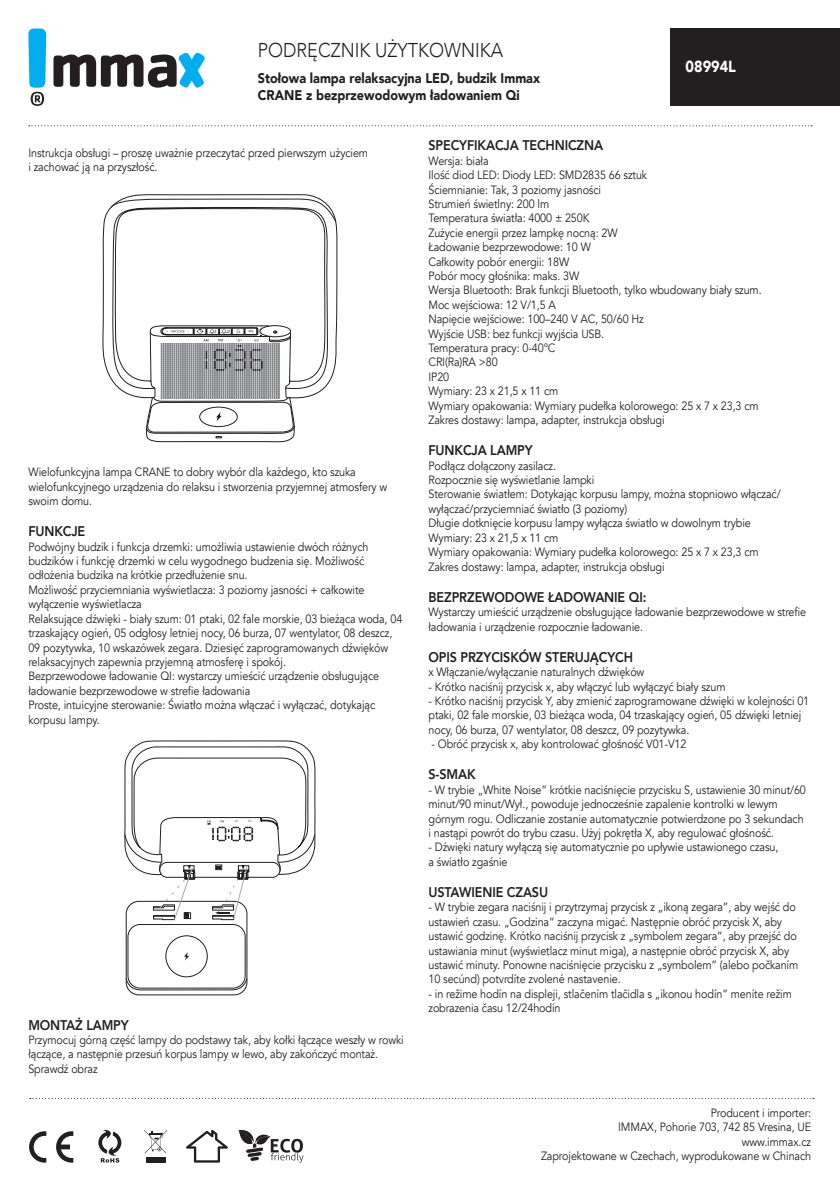
<style>
.page{position:relative;width:840px;height:1191px;background:#fff}
.page>*{position:absolute;margin:0;border:0;box-sizing:border-box;transform-origin:0 0}
.t1{font:300 20px "Avenir";color:#231f20;scale:.9 1}
.t2{font:900 16px "Avenir";color:#fff;scale:.9 1}
.t3{font:800 14px "Avenir";letter-spacing:-.01em;color:#231f20;scale:.9 1}
.t4{font:900 14px/16.8px "Avenir";color:#231f20;scale:.9 1}
.t5{font:12px/14.4px "Avenir";letter-spacing:-.01em;color:#231f20;scale:.9 1}
</style>
<div class="page">
<svg style="left:29px;top:125px;width:782px;height:1px"></svg>
<svg style="left:30px;top:1098px;width:783px;height:1px"></svg>
<svg style="left:238px;top:1129px;width:65px;height:33px"></svg>
<div style="left:146px;top:1157px;width:20px;height:5px;background:#231f20"></div>
<svg style="left:144px;top:1130px;width:23px;height:23px"></svg>
<svg style="left:29px;top:1131px;width:17px;height:31px"></svg>
<svg style="left:56px;top:1131px;width:17px;height:31px"></svg>
<svg style="left:98px;top:1129px;width:23px;height:33px"></svg>
<svg style="left:186px;top:1129px;width:42px;height:33px"></svg>
<svg style="left:53px;top:52px;width:152px;height:36px"></svg>
<svg style="left:28px;top:28px;width:18px;height:78px"></svg>
<div style="left:670px;top:28px;width:169px;height:78px;background:#231f20"></div>
<svg style="left:102px;top:194px;width:235px;height:248px"></svg>
<svg style="left:147px;top:325px;width:147px;height:113px"></svg>
<svg style="left:124px;top:740px;width:192px;height:250px"></svg>
<h1 class="t1" style="left:258px;top:39px;width:274px">PODRĘCZNIK UŻYTKOWNIKA</h1>
<p class="t4" style="left:258px;top:70px;width:315px">Stołowa lampa relaksacyjna LED, budzik Immax<br>CRANE z bezprzewodowym ładowaniem Qi</p>
<h2 class="t2" style="left:685px;top:53px;width:57px">08994L</h2>
<p class="t5" style="left:28px;top:146px;width:379px">Instrukcja obsługi – proszę uważnie przeczytać przed pierwszym użyciem i zachować ją na przyszłość.</p>
<p class="t5" style="left:28px;top:465px;width:400px">Wielofunkcyjna lampa CRANE to dobry wybór dla każdego, kto szuka wielofunkcyjnego urządzenia do relaksu i stworzenia przyjemnej atmosfery w swoim domu.</p>
<p class="t3" style="left:28px;top:520px;width:65px">FUNKCJE</p>
<p class="t5" style="left:28px;top:539px;width:417px">Podwójny budzik i funkcja drzemki: umożliwia ustawienie dwóch różnych budzików i funkcję drzemki w celu wygodnego budzenia się. Możliwość odłożenia budzika na krótkie przedłużenie snu.<br>Możliwość przyciemniania wyświetlacza: 3 poziomy jasności + całkowite wyłączenie wyświetlacza<br>Relaksujące dźwięki - biały szum: 01 ptaki, 02 fale morskie, 03 bieżąca woda, 04 trzaskający ogień, 05 odgłosy letniej nocy, 06 burza, 07 wentylator, 08 deszcz, 09 pozytywka, 10 wskazówek zegara. Dziesięć zaprogramowanych dźwięków relaksacyjnych zapewnia przyjemną atmosferę i spokój.<br>Bezprzewodowe ładowanie QI: wystarczy umieścić urządzenie obsługujące ładowanie bezprzewodowe w strefie ładowania<br>Proste, intuicyjne sterowanie: Światło można włączać i wyłączać, dotykając korpusu lampy.</p>
<p class="t3" style="left:28px;top:1013px;width:113px">MONTAŻ LAMPY</p>
<p class="t5" style="left:28px;top:1033px;width:418px">Przymocuj górną część lampy do podstawy tak, aby kołki łączące weszły w rowki łączące, a następnie przesuń korpus lampy w lewo, aby zakończyć montaż.<br>Sprawdź obraz</p>
<p class="t3" style="left:428px;top:135px;width:195px">SPECYFIKACJA TECHNICZNA</p>
<p class="t5" style="left:428px;top:154px;width:371px">Wersja: biała<br>Ilość diod LED: Diody LED: SMD2835 66 sztuk<br>Ściemnianie: Tak, 3 poziomy jasności<br>Strumień świetlny: 200 lm<br>Temperatura światła: 4000 ± 250K<br>Zużycie energii przez lampkę nocną: 2W<br>Ładowanie bezprzewodowe: 10 W<br>Całkowity pobór energii: 18W<br>Pobór mocy głośnika: maks. 3W<br>Wersja Bluetooth: Brak funkcji Bluetooth, tylko wbudowany biały szum.<br>Moc wejściowa: 12 V/1,5 A<br>Napięcie wejściowe: 100–240 V AC, 50/60 Hz<br>Wyjście USB: bez funkcji wyjścia USB.<br>Temperatura pracy: 0-40°C<br>CRI(Ra)RA &gt;80<br>IP20<br>Wymiary: 23 x 21,5 x 11 cm<br>Wymiary opakowania: Wymiary pudełka kolorowego: 25 x 7 x 23,3 cm Zakres dostawy: lampa, adapter, instrukcja obsługi</p>
<p class="t3" style="left:428px;top:439px;width:117px">FUNKCJA LAMPY</p>
<p class="t5" style="left:428px;top:458px;width:392px">Podłącz dołączony zasilacz.<br>Rozpocznie się wyświetlanie lampki<br>Sterowanie światłem: Dotykając korpusu lampy, można stopniowo włączać/ wyłączać/przyciemniać światło (3 poziomy)<br>Długie dotknięcie korpusu lampy wyłącza światło w dowolnym trybie Wymiary: 23 x 21,5 x 11 cm<br>Wymiary opakowania: Wymiary pudełka kolorowego: 25 x 7 x 23,3 cm Zakres dostawy: lampa, adapter, instrukcja obsługi</p>
<p class="t3" style="left:428px;top:586px;width:243px">BEZPRZEWODOWE ŁADOWANIE QI:</p>
<p class="t5" style="left:428px;top:605px;width:421px">Wystarczy umieścić urządzenie obsługujące ładowanie bezprzewodowe w strefie ładowania i urządzenie rozpocznie ładowanie.</p>
<p class="t3" style="left:428px;top:646px;width:229px">OPIS PRZYCISKÓW STERUJĄCYCH</p>
<p class="t5" style="left:428px;top:665px;width:241px">x Włączanie/wyłączanie naturalnych dźwięków</p>
<p class="t5" style="left:428px;top:679px;width:331px">- Krótko naciśnij przycisk x, aby włączyć lub wyłączyć biały szum</p>
<p class="t5" style="left:428px;top:694px;width:424px">- Krótko naciśnij przycisk Y, aby zmienić zaprogramowane dźwięki w kolejności 01 ptaki, 02 fale morskie, 03 bieżąca woda, 04 trzaskający ogień, 05 dźwięki letniej nocy, 06 burza, 07 wentylator, 08 deszcz, 09 pozytywka.</p>
<p class="t5" style="left:431px;top:737px;width:285px">- Obróć przycisk x, aby kontrolować głośność V01-V12</p>
<p class="t3" style="left:428px;top:763px;width:54px">S-SMAK</p>
<p class="t5" style="left:428px;top:782px;width:420px">- W trybie „White Noise” krótkie naciśnięcie przycisku S, ustawienie 30 minut/60 minut/90 minut/Wył., powoduje jednocześnie zapalenie kontrolki w lewym górnym rogu. Odliczanie zostanie automatycznie potwierdzone po 3 sekundach i nastąpi powrót do trybu czasu. Użyj pokrętła X, aby regulować głośność.</p>
<p class="t5" style="left:428px;top:840px;width:390px">- Dźwięki natury wyłączą się automatycznie po upływie ustawionego czasu, a światło zgaśnie</p>
<p class="t3" style="left:428px;top:881px;width:134px">USTAWIENIE CZASU</p>
<p class="t5" style="left:428px;top:900px;width:412px">- W trybie zegara naciśnij i przytrzymaj przycisk z „ikoną zegara”, aby wejść do ustawień czasu. „Godzina” zaczyna migać. Następnie obróć przycisk X, aby ustawić godzinę. Krótko naciśnij przycisk z „symbolem zegara”, aby przejść do ustawiania minut (wyświetlacz minut miga), a następnie obróć przycisk X, aby ustawić minuty. Ponowne naciśnięcie przycisku z „symbolem” (alebo počkaním 10 secúnd) potvrdíte zvolené nastavenie.</p>
<p class="t5" style="left:428px;top:986px;width:405px">- in režime hodín na displeji, stlačením tlačidla s „ikonou hodín” meníte režim zobrazenia času 12/24hodín</p>
<p class="t5" style="left:540px;top:1105px;width:301px;text-align:right">Producent i importer:<br>IMMAX, Pohorie 703, 742 85 Vresina, UE<br>www.immax.cz<br>Zaprojektowane w Czechach, wyprodukowane w Chinach</p>
</div>
